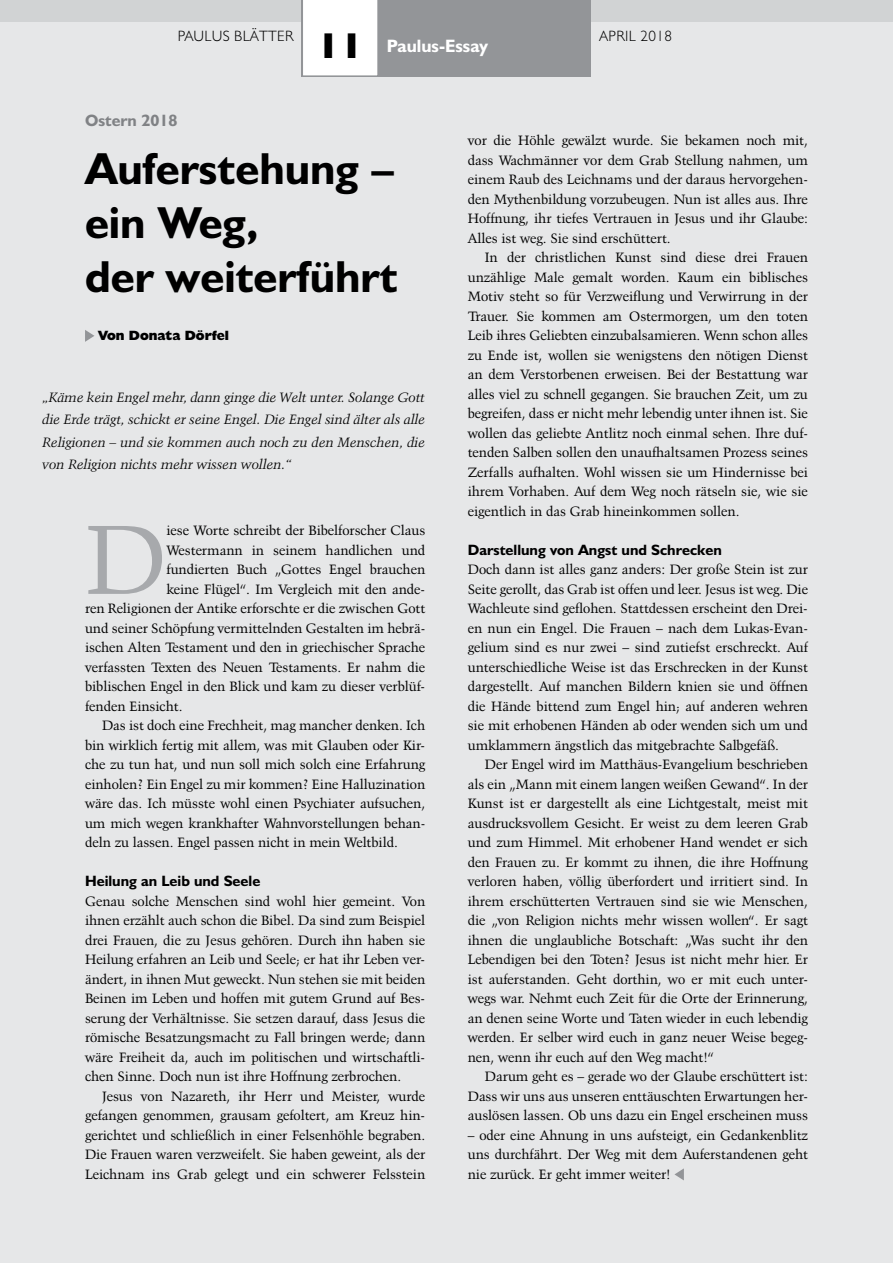
<style>
.page{position:relative;width:893px;height:1263px;background:#e6e7e8}
.page>*{position:absolute;margin:0;border:0;box-sizing:border-box;transform-origin:0 0}
.t1{font:97.8px "Kuenstler 480 BT";color:#a7a9ac}
.t2{font:700 45px/54px "Humanist 521 BT";color:#000}
.t3{font:800 36px "Humanist 521 BT";color:#000}
.t4{font:700 18px "Humanist 521 BT";color:#fff}
.t5{font:700 16.5px "Humanist 521 BT";color:#808285}
.t6{font:700 15px "Humanist 521 BT";color:#000}
.t7{font:300 15px "Humanist 521 BT";letter-spacing:.025em;color:#000}
.t8{font:13.5px/19.5px "Kuenstler 480 BT";color:#000;text-align:justify}
.t9{font:italic 13.5px/22.5px "Kuenstler 480 BT";color:#000;text-align:justify}
.t10{font:800 13.5px "Humanist 521 BT";color:#000}
</style>
<div class="page">
<div style="left:0;top:0;width:893px;height:21px;background:#d1d3d4"></div>
<div style="left:302px;top:0;width:289px;height:77px;background:#939598"></div>
<div style="left:303px;top:0;width:75px;height:76px;background:#fff"></div>
<svg style="left:674px;top:1168px;width:10px;height:12px"></svg>
<svg style="left:85px;top:330px;width:9px;height:12px"></svg>
<p class="t7" style="left:178px;top:27px;width:117px">PAULUS BLÄTTER</p>
<p class="t7" style="left:600px;top:27px;width:74px">APRIL 2018</p>
<h3 class="t3" style="left:317px;top:24px;width:48px">11</h3>
<h3 class="t4" style="left:387px;top:34px;width:103px">Paulus-Essay</h3>
<p class="t5" style="left:85px;top:110px;width:94px">Ostern 2018</p>
<h2 class="t2" style="left:85px;top:141px;width:314px">Auferstehung – ein Weg,<br>der weiterführt</h2>
<p class="t10" style="left:98px;top:327px;width:132px">Von Donata Dörfel</p>
<p class="t9" style="left:43px;top:386px;width:384px">„Käme kein Engel mehr, dann ginge die Welt unter. Solange Gott die Erde trägt, schickt er seine Engel. Die Engel sind älter als alle Religionen – und sie kommen auch noch zu den Menschen, die von Religion nichts mehr wissen wollen.“</p>
<h1 class="t1" style="left:85px;top:500px;width:83px">D</h1>
<p class="t8" style="left:167px;top:521px;width:260px">iese Worte schreibt der Bibelforscher Claus</p>
<p class="t8" style="left:167px;top:540px;width:260px">Westermann in seinem handlichen und</p>
<p class="t8" style="left:167px;top:560px;width:260px">fundierten Buch „Gottes Engel brauchen</p>
<p class="t8" style="left:167px;top:579px;width:260px">keine Flügel“. Im Vergleich mit den ande-</p>
<p class="t8" style="left:85px;top:599px;width:342px">ren Religionen der Antike erforschte er die zwischen Gott</p>
<p class="t8" style="left:85px;top:618px;width:342px">und seiner Schöpfung vermittelnden Gestalten im hebrä-</p>
<p class="t8" style="left:85px;top:638px;width:342px">ischen Alten Testament und den in griechischer Sprache</p>
<p class="t8" style="left:85px;top:657px;width:342px">verfassten Texten des Neuen Testaments. Er nahm die</p>
<p class="t8" style="left:85px;top:677px;width:342px">biblischen Engel in den Blick und kam zu dieser verblüf-</p>
<p class="t8" style="left:85px;top:696px;width:99px">fenden Einsicht.</p>
<p class="t8" style="left:102px;top:716px;width:325px">Das ist doch eine Frechheit, mag mancher denken. Ich</p>
<p class="t8" style="left:85px;top:735px;width:342px">bin wirklich fertig mit allem, was mit Glauben oder Kir-</p>
<p class="t8" style="left:85px;top:755px;width:342px">che zu tun hat, und nun soll mich solch eine Erfahrung</p>
<p class="t8" style="left:85px;top:774px;width:342px">einholen? Ein Engel zu mir kommen? Eine Halluzination</p>
<p class="t8" style="left:85px;top:794px;width:342px">wäre das. Ich müsste wohl einen Psychiater aufsuchen,</p>
<p class="t8" style="left:85px;top:813px;width:342px">um mich wegen krankhafter Wahnvorstellungen behan-</p>
<p class="t8" style="left:85px;top:833px;width:314px">deln zu lassen. Engel passen nicht in mein Weltbild.</p>
<p class="t6" style="left:85px;top:872px;width:177px">Heilung an Leib und Seele</p>
<p class="t8" style="left:85px;top:891px;width:342px">Genau solche Menschen sind wohl hier gemeint. Von ihnen erzählt auch schon die Bibel. Da sind zum Beispiel drei Frauen, die zu Jesus gehören. Durch ihn haben sie Heilung erfahren an Leib und Seele; er hat ihr Leben ver&shy;ändert, in ihnen Mut geweckt. Nun stehen sie mit beiden Beinen im Leben und hoffen mit gutem Grund auf Bes&shy;serung der Verhältnisse. Sie setzen darauf, dass Jesus die römische Besatzungsmacht zu Fall bringen werde; dann wäre Freiheit da, auch im politischen und wirtschaftli&shy;chen Sinne. Doch nun ist ihre Hoffnung zerbrochen.</p>
<p class="t8" style="left:85px;top:1086px;width:342px;text-indent:17px">Jesus von Nazareth, ihr Herr und Meister, wurde gefangen genommen, grausam gefoltert, am Kreuz hin&shy;gerichtet und schließlich in einer Felsenhöhle begraben.<br>Die Frauen waren verzweifelt. Sie haben geweint, als der Leichnam ins Grab gelegt und ein schwerer Felsstein</p>
<p class="t8" style="left:468px;top:131px;width:342px">vor die Höhle gewälzt wurde. Sie bekamen noch mit, dass Wachmänner vor dem Grab Stellung nahmen, um einem Raub des Leichnams und der daraus hervorgehen&shy;den Mythenbildung vorzubeugen. Nun ist alles aus. Ihre Hoffnung, ihr tiefes Vertrauen in Jesus und ihr Glaube:<br>Alles ist weg. Sie sind erschüttert.</p>
<p class="t8" style="left:468px;top:248px;width:342px;text-indent:17px">In der christlichen Kunst sind diese drei Frauen unzählige Male gemalt worden. Kaum ein biblisches Motiv steht so für Verzweiflung und Verwirrung in der Trauer. Sie kommen am Ostermorgen, um den toten Leib ihres Geliebten einzubalsamieren. Wenn schon alles zu Ende ist, wollen sie wenigstens den nötigen Dienst an dem Verstorbenen erweisen. Bei der Bestattung war alles viel zu schnell gegangen. Sie brauchen Zeit, um zu begreifen, dass er nicht mehr lebendig unter ihnen ist. Sie wollen das geliebte Antlitz noch einmal sehen. Ihre duf&shy;tenden Salben sollen den unaufhaltsamen Prozess seines Zerfalls aufhalten. Wohl wissen sie um Hindernisse bei ihrem Vorhaben. Auf dem Weg noch rätseln sie, wie sie eigentlich in das Grab hineinkommen sollen.</p>
<p class="t6" style="left:468px;top:540px;width:256px">Darstellung von Angst und Schrecken</p>
<p class="t8" style="left:468px;top:560px;width:342px">Doch dann ist alles ganz anders: Der große Stein ist zur Seite gerollt, das Grab ist offen und leer. Jesus ist weg. Die Wachleute sind geflohen. Stattdessen erscheint den Drei&shy;en nun ein Engel. Die Frauen – nach dem Lukas-Evan&shy;gelium sind es nur zwei – sind zutiefst erschreckt. Auf unterschiedliche Weise ist das Erschrecken in der Kunst dargestellt. Auf manchen Bildern knien sie und öffnen die Hände bittend zum Engel hin; auf anderen wehren sie mit erhobenen Händen ab oder wenden sich um und umklammern ängstlich das mitgebrachte Salbgefäß.</p>
<p class="t8" style="left:468px;top:755px;width:342px;text-indent:17px">Der Engel wird im Matthäus-Evangelium beschrieben als ein „Mann mit einem langen weißen Gewand“. In der Kunst ist er dargestellt als eine Lichtgestalt, meist mit ausdrucksvollem Gesicht. Er weist zu dem leeren Grab und zum Himmel. Mit erhobener Hand wendet er sich den Frauen zu. Er kommt zu ihnen, die ihre Hoffnung verloren haben, völlig überfordert und irritiert sind. In ihrem erschütterten Vertrauen sind sie wie Menschen, die „von Religion nichts mehr wissen wollen“. Er sagt ihnen die unglaubliche Botschaft: „Was sucht ihr den Lebendigen bei den Toten? Jesus ist nicht mehr hier. Er ist auferstanden. Geht dorthin, wo er mit euch unter&shy;wegs war. Nehmt euch Zeit für die Orte der Erinnerung, an denen seine Worte und Taten wieder in euch lebendig werden. Er selber wird euch in ganz neuer Weise begeg&shy;nen, wenn ihr euch auf den Weg macht!“</p>
<p class="t8" style="left:468px;top:1066px;width:342px;text-indent:17px">Darum geht es – gerade wo der Glaube erschüttert ist:<br>Dass wir uns aus unseren enttäuschten Erwartungen her&shy;auslösen lassen. Ob uns dazu ein Engel erscheinen muss</p>
<p class="t8" style="left:468px;top:1125px;width:342px">– oder eine Ahnung in uns aufsteigt, ein Gedankenblitz uns durchfährt. Der Weg mit dem Auferstandenen geht nie zurück. Er geht immer weiter!</p>
</div>
